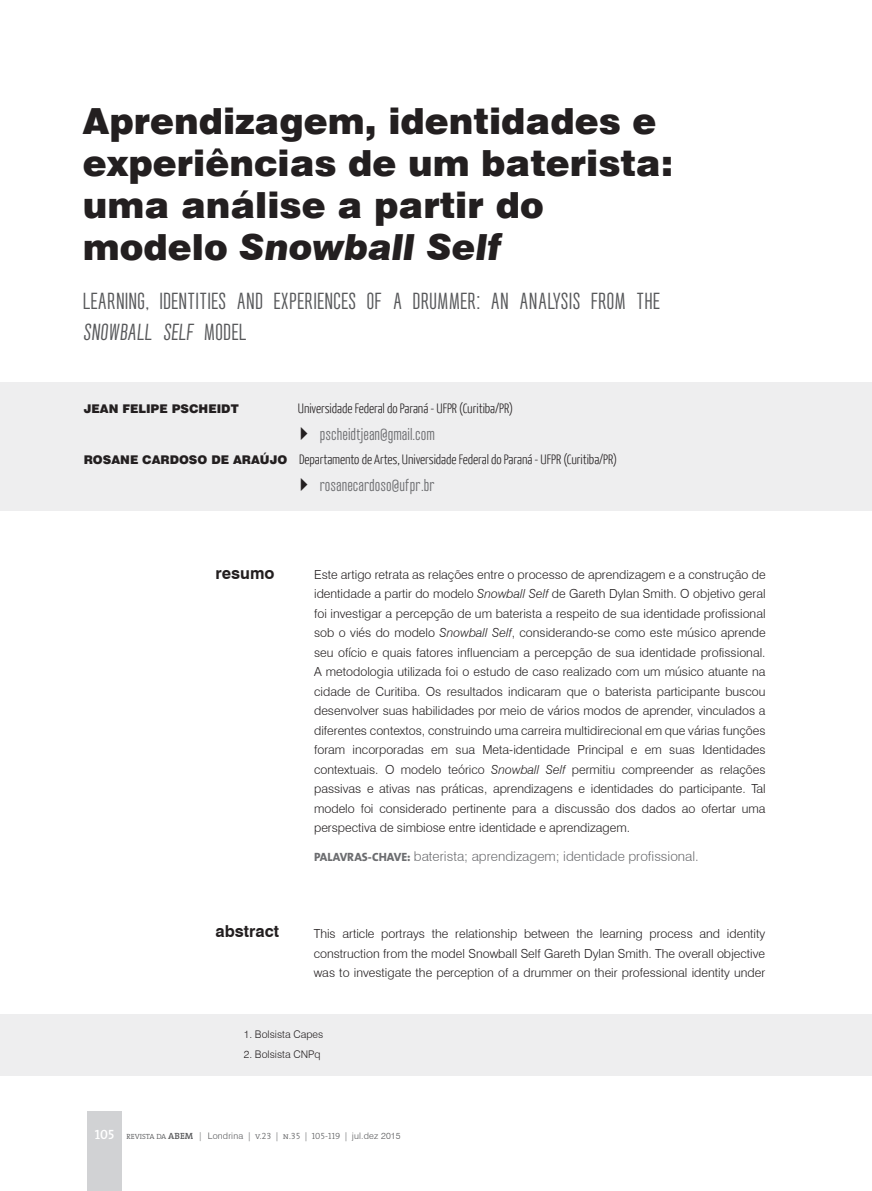
<style>
.page{position:relative;width:872px;height:1191px;background:#fff}
.page>*{position:absolute;margin:0;border:0;box-sizing:border-box;transform-origin:0 0}
.t1{font:900 36px/42px "Swiss 721 BT";color:#231f20}
.t2{font:19.5px/31.5px "Wearetrippin Short";color:#57585a}
.t3{font:700 16.5px "Swiss 721 BT";color:#231f20}
.t4{font:300 13.5px "Yanone Kaffeesatz";letter-spacing:-.005em;color:#231f20}
.t5{font:300 13.5px "Swiss 721 BT";color:#6c6d70}
.t6{font:13.5px "Wearetrippin Short";color:#6c6d70}
.t7{font:300 12.45px/19.5px "Swiss 721 BT";color:#231f20;text-align:justify}
.t8{font:900 12px "Swiss 721 BT";color:#231f20}
.t9{font:300 10.5px "Swiss 721 BT";color:#231f20}
.t10{font:300 9px "Swiss 721 BT";letter-spacing:.02em;color:#57585a}
.s1{font-style:italic}
.s2{font-family:"Swiss 721 BT";font-weight:900;font-size:12px}
.s3{font-family:"The Mix";font-weight:800;font-size:12px}
.s4{font-family:"The Serif Semi Bold Caps";font-weight:400;font-size:13.5px;color:#fff}
.s5{font-family:"The Serif";font-size:7.5px}
.s6{font-family:"The Serif";font-weight:600}
.s7{font-family:"The Serif Light Caps";font-weight:400}
</style>
<div class="page">
<div style="left:87px;top:1111px;width:35px;height:80px;background:#d1d2d4"></div>
<div style="left:0;top:383px;width:872px;height:128px;background:#eeeeef"></div>
<div style="left:0;top:1014px;width:872px;height:62px;background:#eeeeef"></div>
<h1 class="t1" style="left:83px;top:100px;width:592px">Aprendizagem, identidades e experiências de um baterista: uma análise a partir do modelo <span class="s1">Snowball Self</span></h1>
<h2 class="t2" style="left:83px;top:285px;width:579px">Learning, identities and experiences of a drummer: an analysis from the<br>Snowball Self model</h2>
<p class="t8" style="left:84px;top:401px;width:156px">Jean Felipe Pscheidt</p>
<p class="t4" style="left:298px;top:400px;width:217px">Universidade Federal do Paraná - UFPR (Curitiba/PR)</p>
<p class="t6" style="left:320px;top:425px;width:117px">pscheidtjean@gmail.com</p>
<p class="t4" style="left:84px;top:451px;width:535px"><span class="s2">Rosane Cardoso de Araújo</span> Departamento de Artes, Universidade Federal do Paraná - UFPR (Curitiba/PR)</p>
<p class="t6" style="left:320px;top:476px;width:117px">rosanecardoso@ufpr.br</p>
<h3 class="t3" style="left:215px;top:563px;width:61px">resumo</h3>
<h3 class="t3" style="left:215px;top:921px;width:65px">abstract</h3>
<p class="t7" style="left:314px;top:564px;width:453px">Este artigo retrata as relações entre o processo de aprendizagem e a construção de identidade a partir do modelo <span class="s1">Snowball Self</span> de Gareth Dylan Smith. O objetivo geral foi investigar a percepção de um baterista a respeito de sua identidade profissional sob o viés do modelo <span class="s1">Snowball Self</span>, considerando-se como este músico aprende seu ofício e quais fatores influenciam a percepção de sua identidade profissional.<br>A metodologia utilizada foi o estudo de caso realizado com um músico atuante na cidade de Curitiba. Os resultados indicaram que o baterista participante buscou desenvolver suas habilidades por meio de vários modos de aprender, vinculados a diferentes contextos, construindo uma carreira multidirecional em que várias funções foram incorporadas em sua Meta-identidade Principal e em suas Identidades contextuais. O modelo teórico <span class="s1">Snowball Self</span> permitiu compreender as relações passivas e ativas nas práticas, aprendizagens e identidades do participante. Tal modelo foi considerado pertinente para a discussão dos dados ao ofertar uma perspectiva de simbiose entre identidade e aprendizagem.</p>
<p class="t5" style="left:314px;top:847px;width:386px"><span class="s3">PALAVRAS-CHAVE:</span> baterista; aprendizagem; identidade profissional.</p>
<p class="t7" style="left:314px;top:923px;width:453px">This article portrays the relationship between the learning process and identity construction from the model Snowball Self Gareth Dylan Smith. The overall objective was to investigate the perception of a drummer on their professional identity under</p>
<p class="t9" style="left:244px;top:1027px;width:81px">1. Bolsista Capes</p>
<p class="t9" style="left:244px;top:1047px;width:78px">2. Bolsista CNPq</p>
<p class="t10" style="left:95px;top:1130px;width:307px"><span class="s4">105</span> <span class="s5">REVISTA DA</span> <span class="s6">ABEM</span> | Londrina <span class="s7">| v.23 | n.35 | 105-119 |</span> jul.dez 2015</p>
</div>
